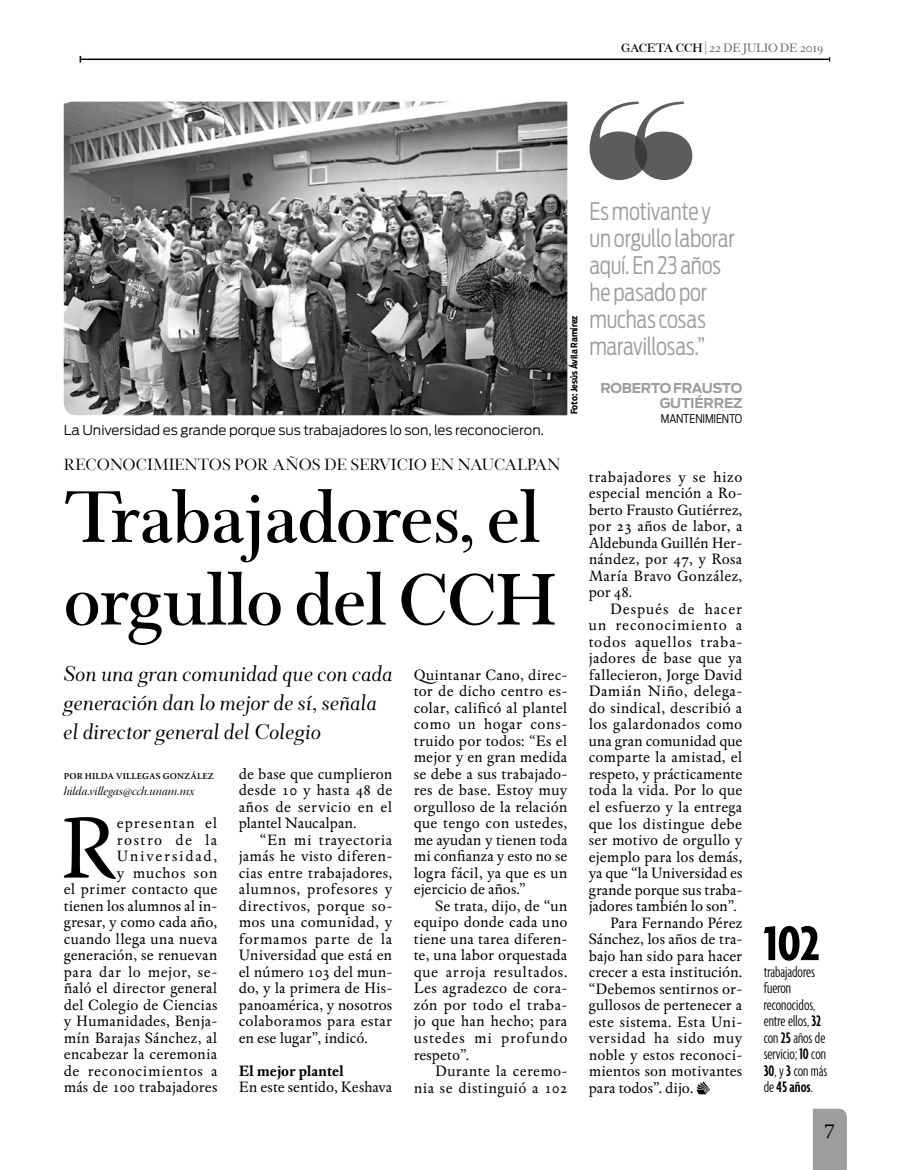
<style>
.page{position:relative;width:915px;height:1170px;background:#fff}
.page>*{position:absolute;margin:0;border:0;box-sizing:border-box;transform-origin:0 0}
.t1{font:90.9px "Warnock Pro";color:#000}
.t2{font:600 81px/82.5px "Wessex";letter-spacing:-.02em;color:#000}
.t3{font:700 condensed 52.5px "Agenda";color:#000}
.t4{font:italic 24px/28.8px "Wessex";color:#000}
.t5{font:300 24px/27px "Antenna Cond";letter-spacing:-.01em;color:#9d9d9c;scale:.91 1}
.t6{font:21px "Warnock Pro";color:#000}
.t7{font:18px "Wessex Roman Titling";color:#000}
.t8{font:300 extra-condensed 16.5px/16.5px "Agenda";color:#000}
.t9{font:15.75px/16.5px "Espinosa Nova";letter-spacing:.005em;color:#000;text-align:justify}
.t10{font:15.75px/16.5px "Espinosa Nova";letter-spacing:.025em;color:#000;text-align:right}
.t11{font:15.75px "Espinosa Nova";letter-spacing:.05em;color:#000}
.t12{font:15.75px "Espinosa Nova";letter-spacing:.045em;color:#000}
.t13{font:15.75px "Espinosa Nova";letter-spacing:.035em;color:#000}
.t14{font:700 15.75px "Espinosa Nova";color:#000}
.t15{font:300 13.5px "Antenna";color:#000}
.t16{font:13.5px "Wessex";color:#646363}
.t17{font:700 13.5px/15px "Antenna";letter-spacing:-.02em;color:#9d9d9c;text-align:right}
.t18{font:12px "Warnock Pro It Disp";color:#000}
.t19{font:300 12px "Antenna Cond";letter-spacing:-.015em;color:#000}
.t20{font:600 9px "Warnock Pro";letter-spacing:.01em;color:#000}
.t21{font:700 9px "Antenna Cond";color:#000}
.s1{font-weight:600;color:#000}
.s2{font-weight:600}
</style>
<div class="page">
<div style="left:812px;top:1108px;width:34px;height:61px;background:#9d9d9c"></div>
<hr style="left:80px;top:59px;width:749px;height:1px;background:#000">
<svg style="left:696px;top:1081px;width:13px;height:13px"></svg>
<img style="left:64px;top:102px;width:503px;height:313px">
<svg style="left:589px;top:102px;width:103px;height:78px"></svg>
<p class="t16" style="left:620px;top:40px;width:204px"><span class="s1">GACETA CCH</span> | 22 DE JULIO DE 2019</p>
<p class="t15" style="left:64px;top:421px;width:481px">La Universidad es grande porque sus trabajadores lo son, les reconocieron.</p>
<p class="t7" style="left:64px;top:455px;width:498px">RECONOCIMIENTOS POR AÑOS DE SERVICIO EN NAUCALPAN</p>
<h2 class="t2" style="left:64px;top:477px;width:495px">Trabajadores, el orgullo del CCH</h2>
<p class="t21" style="left:568px;top:414px;width:100px;rotate:-90deg">Foto: Jesús Ávila Ramírez</p>
<h3 class="t4" style="left:63px;top:659px;width:331px">Son una gran comunidad que con cada generación dan lo mejor de sí, señala el director general del Colegio</h3>
<p class="t20" style="left:64px;top:770px;width:151px">POR HILDA VILLEGAS GONZÁLEZ</p>
<p class="t18" style="left:64px;top:784px;width:132px">hilda.villegas@cch.unam.mx</p>
<h1 class="t1" style="left:61px;top:793px;width:58px">R</h1>
<p class="t9" style="left:64px;top:815px;width:155px;text-align:right">epresentan el<br>rostro de la<br>Universidad,<br>y muchos son<br>el primer contacto que tienen los alumnos al in&shy;gresar, y como cada año, cuando llega una nueva generación, se renuevan para dar lo mejor, se&shy;ñaló el director general del Colegio de Ciencias y Humanidades, Benja&shy;mín Barajas Sánchez, al encabezar la ceremonia de reconocimientos a más de 100 trabajadores</p>
<p class="t9" style="left:238px;top:765px;width:155px">de base que cumplieron desde 10 y hasta 48 de años de servicio en el plantel Naucalpan.</p>
<p class="t9" style="left:238px;top:831px;width:155px;text-indent:21px">“En mi trayectoria jamás he visto diferen&shy;cias entre trabajadores, alumnos, profesores y directivos, porque so&shy;mos una comunidad, y formamos parte de la Universidad que está en el número 103 del mun&shy;do, y la primera de His&shy;panoamérica, y nosotros colaboramos para estar en ese lugar”, indicó.</p>
<p class="t14" style="left:238px;top:1061px;width:107px">El mejor plantel</p>
<p class="t9" style="left:238px;top:1079px;width:155px">En este sentido, Keshava</p>
<p class="t9" style="left:413px;top:666px;width:155px">Quintanar Cano, direc&shy;tor de dicho centro es&shy;colar, calificó al plantel como un hogar cons&shy;truido por todos: “Es el mejor y en gran medida se debe a sus trabajado&shy;res de base. Estoy muy orgulloso de la relación que tengo con ustedes, me ayudan y tienen toda mi confianza y esto no se logra fácil, ya que es un ejercicio de años.”</p>
<p class="t9" style="left:413px;top:897px;width:155px;text-indent:21px">Se trata, dijo, de “un equipo donde cada uno tiene una tarea diferen&shy;te, una labor orquestada que arroja resultados.<br>Les agradezco de cora&shy;zón por todo el traba&shy;jo que han hecho; para ustedes mi profundo respeto”.</p>
<p class="t10" style="left:413px;top:1063px;width:155px">Durante la ceremo&shy;nia se distinguió a 102</p>
<h3 class="t5" style="left:589px;top:198px;width:161px">Es motivante y un orgullo laborar aquí. En 23 años he pasado por muchas cosas maravillosas.”</h3>
<p class="t17" style="left:600px;top:380px;width:143px">ROBERTO FRAUSTO<br>GUTIÉRREZ</p>
<p class="t19" style="left:660px;top:411px;width:83px">MANTENIMIENTO</p>
<p class="t9" style="left:588px;top:469px;width:155px">trabajadores y se hizo especial mención a Ro&shy;berto Frausto Gutiérrez, por 23 años de labor, a Aldebunda Guillén Her&shy;nández, por 47, y Rosa María Bravo González, por 48.</p>
<p class="t11" style="left:609px;top:600px;width:134px">Después de hacer</p>
<p class="t12" style="left:588px;top:616px;width:155px">un reconocimiento a</p>
<p class="t11" style="left:588px;top:633px;width:155px">todos aquellos traba-</p>
<p class="t10" style="left:588px;top:650px;width:155px">jadores de base que ya</p>
<p class="t9" style="left:588px;top:667px;width:155px">fallecieron, Jorge David</p>
<p class="t10" style="left:588px;top:683px;width:155px">Damián Niño, delega-</p>
<p class="t9" style="left:588px;top:700px;width:155px">do sindical, describió a</p>
<p class="t9" style="left:588px;top:716px;width:155px">los galardonados como</p>
<p class="t9" style="left:588px;top:733px;width:155px">una gran comunidad que</p>
<p class="t9" style="left:588px;top:749px;width:155px">comparte la amistad, el</p>
<p class="t9" style="left:588px;top:766px;width:155px">respeto, y prácticamente</p>
<p class="t9" style="left:588px;top:782px;width:155px">toda la vida. Por lo que</p>
<p class="t9" style="left:588px;top:799px;width:155px">el esfuerzo y la entrega</p>
<p class="t10" style="left:588px;top:815px;width:155px">que los distingue debe</p>
<p class="t9" style="left:588px;top:832px;width:155px">ser motivo de orgullo y</p>
<p class="t9" style="left:588px;top:848px;width:155px">ejemplo para los demás,</p>
<p class="t9" style="left:588px;top:865px;width:155px">ya que “la Universidad es</p>
<p class="t9" style="left:588px;top:881px;width:155px">grande porque sus traba-</p>
<p class="t9" style="left:588px;top:898px;width:150px">jadores también lo son”.</p>
<p class="t9" style="left:609px;top:914px;width:134px">Para Fernando Pérez</p>
<p class="t9" style="left:588px;top:931px;width:155px">Sánchez, los años de tra-</p>
<p class="t9" style="left:588px;top:947px;width:155px">bajo han sido para hacer</p>
<p class="t9" style="left:588px;top:964px;width:155px">crecer a esta institución.</p>
<p class="t9" style="left:588px;top:980px;width:155px">“Debemos sentirnos or-</p>
<p class="t9" style="left:588px;top:997px;width:155px">gullosos de pertenecer a</p>
<p class="t10" style="left:588px;top:1013px;width:155px">este sistema. Esta Uni-</p>
<p class="t13" style="left:588px;top:1029px;width:155px">versidad ha sido muy</p>
<p class="t9" style="left:588px;top:1046px;width:155px">noble y estos reconoci-</p>
<p class="t9" style="left:588px;top:1063px;width:155px">mientos son motivantes</p>
<p class="t9" style="left:588px;top:1079px;width:106px">para todos”. dijo.</p>
<h3 class="t3" style="left:763px;top:912px;width:58px">102</h3>
<p class="t8" style="left:763px;top:962px;width:65px">trabajadores fueron reconocidos, entre ellos, <span class="s2">32 </span>con <span class="s2">25</span> años de servicio; <span class="s2">10</span> con<br><span class="s2">30</span>, y <span class="s2">3</span> con más de <span class="s2">45 años</span>.</p>
<h3 class="t6" style="left:824px;top:1118px;width:12px">7</h3>
</div>
